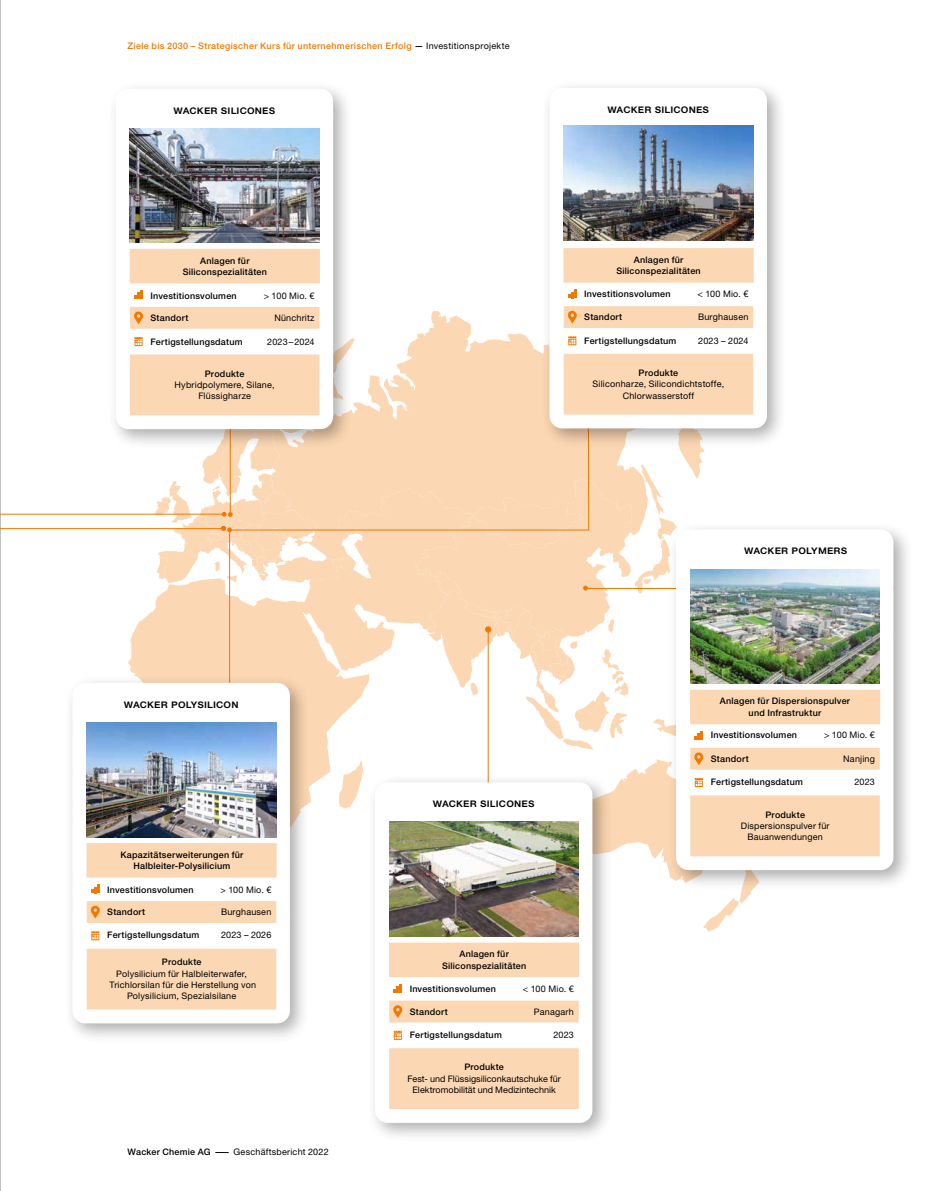
<style>
.page{position:relative;width:936px;height:1191px;background:#fff}
.page>*{position:absolute;margin:0;border:0;box-sizing:border-box;transform-origin:0 0}
.t1{font:12px "Helvetica Neue For Wacker Fin Md";color:#000}
.t2{font:9px/11.2px "Helvetica Neue For Wacker Fin Md";letter-spacing:.025em;color:#000;text-align:center}
.t3{font:9px/11.2px "Helvetica Neue For Wacker Fin Rm";letter-spacing:.02em;color:#000;text-align:center}
.t4{font:9px "Helvetica Neue For Wacker Fin Md";letter-spacing:.035em;color:#f17900}
.t5{font:9px/11.2px "Helvetica Neue For Wacker Fin Rm";color:#000;text-align:center}
.s1{color:#000}
.s2{font-family:"Helvetica Neue For Wacker Fin Rm";color:#000}
.s3{font-family:"Helvetica Neue For Wacker Fin Md"}
</style>
<div class="page">
<svg style="left:128px;top:560px;width:287px;height:249px;fill:#fcd7b3"></svg>
<svg style="left:339px;top:759px;width:25px;height:49px"></svg>
<svg style="left:345px;top:449px;width:360px;height:111px;fill:#fcd7b3"></svg>
<svg style="left:367px;top:621px;width:17px;height:13px"></svg>
<hr style="left:0;top:0;width:1px;height:1191px;background:#000">
<hr style="left:229px;top:531px;width:1px;height:219px;background:#f17900">
<div style="left:65px;top:674px;width:245px;height:369px;background:#000;opacity:.32"></div>
<div style="left:72px;top:683px;width:218px;height:340px;background:#fff;border-radius:13px"></div>
<div style="left:87px;top:901px;width:189px;height:22px;background:#fcd7b3"></div>
<div style="left:86px;top:843px;width:191px;height:34px;background:#fcd7b3"></div>
<div style="left:87px;top:948px;width:189px;height:61px;background:#fcd7b3"></div>
<img style="left:87px;top:722px;width:189px;height:115px">
<svg style="left:91px;top:905px;width:9px;height:13px"></svg>
<svg style="left:91px;top:884px;width:8px;height:9px"></svg>
<svg style="left:91px;top:931px;width:8px;height:9px"></svg>
<div style="left:108px;top:80px;width:245px;height:369px;background:#000;opacity:.32"></div>
<div style="left:116px;top:89px;width:217px;height:340px;background:#fff;border-radius:13px"></div>
<div style="left:130px;top:307px;width:189px;height:22px;background:#fcd7b3"></div>
<div style="left:130px;top:249px;width:190px;height:34px;background:#fcd7b3"></div>
<div style="left:130px;top:354px;width:189px;height:61px;background:#fcd7b3"></div>
<img style="left:130px;top:128px;width:189px;height:115px">
<svg style="left:134px;top:311px;width:9px;height:13px"></svg>
<svg style="left:134px;top:290px;width:9px;height:9px"></svg>
<svg style="left:134px;top:337px;width:8px;height:9px"></svg>
<div style="left:367px;top:774px;width:245px;height:369px;background:#000;opacity:.32"></div>
<div style="left:375px;top:782px;width:217px;height:340px;background:#fff;border-radius:13px"></div>
<div style="left:389px;top:1000px;width:189px;height:22px;background:#fcd7b3"></div>
<div style="left:389px;top:942px;width:190px;height:35px;background:#fcd7b3"></div>
<div style="left:389px;top:1048px;width:189px;height:61px;background:#fcd7b3"></div>
<img style="left:389px;top:821px;width:189px;height:115px">
<svg style="left:393px;top:1005px;width:9px;height:13px"></svg>
<svg style="left:393px;top:984px;width:9px;height:8px"></svg>
<svg style="left:394px;top:1030px;width:8px;height:9px"></svg>
<div style="left:668px;top:521px;width:245px;height:369px;background:#000;opacity:.32"></div>
<div style="left:676px;top:529px;width:217px;height:341px;background:#fff;border-radius:13px"></div>
<div style="left:690px;top:748px;width:189px;height:21px;background:#fcd7b3"></div>
<div style="left:690px;top:690px;width:190px;height:34px;background:#fcd7b3"></div>
<div style="left:690px;top:795px;width:189px;height:61px;background:#fcd7b3"></div>
<img style="left:759px;top:569px;width:120px;height:115px">
<svg style="left:231px;top:181px;width:358px;height:350px"></svg>
<svg style="left:0;top:403px;width:345px;height:200px"></svg>
<svg style="left:415px;top:479px;width:344px;height:452px"></svg>
<div style="left:541px;top:80px;width:245px;height:369px;background:#000;opacity:.32"></div>
<div style="left:549px;top:88px;width:217px;height:340px;background:#fff;border-radius:13px"></div>
<div style="left:563px;top:306px;width:190px;height:22px;background:#fcd7b3"></div>
<div style="left:563px;top:248px;width:190px;height:35px;background:#fcd7b3"></div>
<div style="left:563px;top:354px;width:190px;height:60px;background:#fcd7b3"></div>
<svg style="left:567px;top:311px;width:10px;height:12px"></svg>
<svg style="left:568px;top:289px;width:8px;height:9px"></svg>
<svg style="left:568px;top:336px;width:8px;height:9px"></svg>
<img style="left:563px;top:125px;width:190px;height:115px">
<p class="t4" style="left:128px;top:40px;width:383px">Ziele bis 2030 – Strategischer Kurs für unternehmerischen Erfolg <span class="s1">—</span> <span class="s2">Investitionsprojekte</span></p>
<h1 class="t1" style="left:173px;top:102px;width:9px">wacker</h1>
<h1 class="t1" style="left:221px;top:102px;width:7px">silicones</h1>
<h1 class="t1" style="left:607px;top:101px;width:9px">wacker</h1>
<h1 class="t1" style="left:654px;top:101px;width:7px">silicones</h1>
<p class="t2" style="left:183px;top:255px;width:86px">Anlagen für<br>Siliconspezialitäten</p>
<p class="t2" style="left:616px;top:254px;width:86px">Anlagen für<br>Siliconspezialitäten</p>
<p class="t2" style="left:150px;top:290px;width:88px">Investitionsvolumen</p>
<p class="t3" style="left:264px;top:289px;width:52px">&gt; 100 Mio. €</p>
<p class="t2" style="left:150px;top:312px;width:39px">Standort</p>
<p class="t3" style="left:274px;top:312px;width:42px">Nünchritz</p>
<p class="t2" style="left:150px;top:336px;width:94px">Fertigstellungsdatum</p>
<p class="t3" style="left:267px;top:336px;width:49px">2023–2024</p>
<p class="t2" style="left:205px;top:368px;width:41px">Produkte</p>
<p class="t3" style="left:175px;top:379px;width:101px">Hybridpolymere, Silane,<br>Flüssigharze</p>
<p class="t2" style="left:584px;top:288px;width:88px">Investitionsvolumen</p>
<p class="t3" style="left:697px;top:287px;width:52px">&lt; 100 Mio. €</p>
<p class="t2" style="left:584px;top:311px;width:39px">Standort</p>
<p class="t3" style="left:698px;top:311px;width:52px">Burghausen</p>
<p class="t2" style="left:584px;top:335px;width:94px">Fertigstellungsdatum</p>
<p class="t3" style="left:698px;top:334px;width:52px">2023 – 2024</p>
<p class="t2" style="left:638px;top:367px;width:41px">Produkte</p>
<p class="t3" style="left:592px;top:378px;width:133px">Siliconharze, Silicondichtstoffe,<br>Chlorwasserstoff</p>
<h1 class="t1" style="left:124px;top:696px;width:9px">wacker</h1>
<h1 class="t1" style="left:171px;top:696px;width:7px">polysilicon</h1>
<p class="t2" style="left:120px;top:849px;width:124px">Kapazitätserweiterungen für<br>Halbleiter-Polysilicium</p>
<p class="t2" style="left:107px;top:883px;width:88px">Investitionsvolumen</p>
<p class="t3" style="left:220px;top:883px;width:52px">&gt; 100 Mio. €</p>
<p class="t2" style="left:107px;top:906px;width:39px">Standort</p>
<p class="t3" style="left:221px;top:906px;width:52px">Burghausen</p>
<p class="t2" style="left:107px;top:929px;width:94px">Fertigstellungsdatum</p>
<p class="t3" style="left:221px;top:929px;width:52px">2023 – 2026</p>
<p class="t2" style="left:162px;top:956px;width:41px">Produkte</p>
<p class="t3" style="left:110px;top:967px;width:148px">Polysilicium für Halbleiterwafer,<br>Trichlorsilan für die Herstellung von<br>Polysilicium, Spezialsilane</p>
<p class="t3" style="left:128px;top:1145px;width:202px"><span class="s3">Wacker Chemie AG —</span>Geschäftsbericht 2022</p>
<h1 class="t1" style="left:433px;top:795px;width:9px">wacker</h1>
<h1 class="t1" style="left:480px;top:795px;width:7px">silicones</h1>
<p class="t2" style="left:442px;top:948px;width:86px">Anlagen für<br>Siliconspezialitäten</p>
<p class="t2" style="left:409px;top:982px;width:88px">Investitionsvolumen</p>
<p class="t3" style="left:523px;top:982px;width:52px">&lt; 100 Mio. €</p>
<p class="t2" style="left:409px;top:1005px;width:39px">Standort</p>
<p class="t3" style="left:534px;top:1005px;width:41px">Panagarh</p>
<p class="t2" style="left:409px;top:1029px;width:94px">Fertigstellungsdatum</p>
<p class="t3" style="left:553px;top:1029px;width:22px">2023</p>
<p class="t2" style="left:464px;top:1061px;width:41px">Produkte</p>
<p class="t5" style="left:407px;top:1072px;width:155px">Fest- und Flüssigsiliconkautschuke für<br>Elektromobilität und Medizintechnik</p>
<h1 class="t1" style="left:744px;top:542px;width:9px">wacker</h1>
<h1 class="t1" style="left:791px;top:542px;width:8px">polymers</h1>
<p class="t2" style="left:719px;top:695px;width:132px">Anlagen für Dispersionspulver und Infrastruktur</p>
<p class="t2" style="left:710px;top:729px;width:88px">Investitionsvolumen</p>
<p class="t3" style="left:824px;top:729px;width:52px">&gt; 100 Mio. €</p>
<p class="t2" style="left:710px;top:753px;width:39px">Standort</p>
<p class="t3" style="left:843px;top:753px;width:33px">Nanjing</p>
<p class="t2" style="left:710px;top:776px;width:94px">Fertigstellungsdatum</p>
<p class="t3" style="left:854px;top:776px;width:22px">2023</p>
<p class="t2" style="left:765px;top:809px;width:41px">Produkte</p>
<p class="t3" style="left:740px;top:820px;width:90px">Dispersionspulver für<br>Bauanwendungen</p>
</div>
